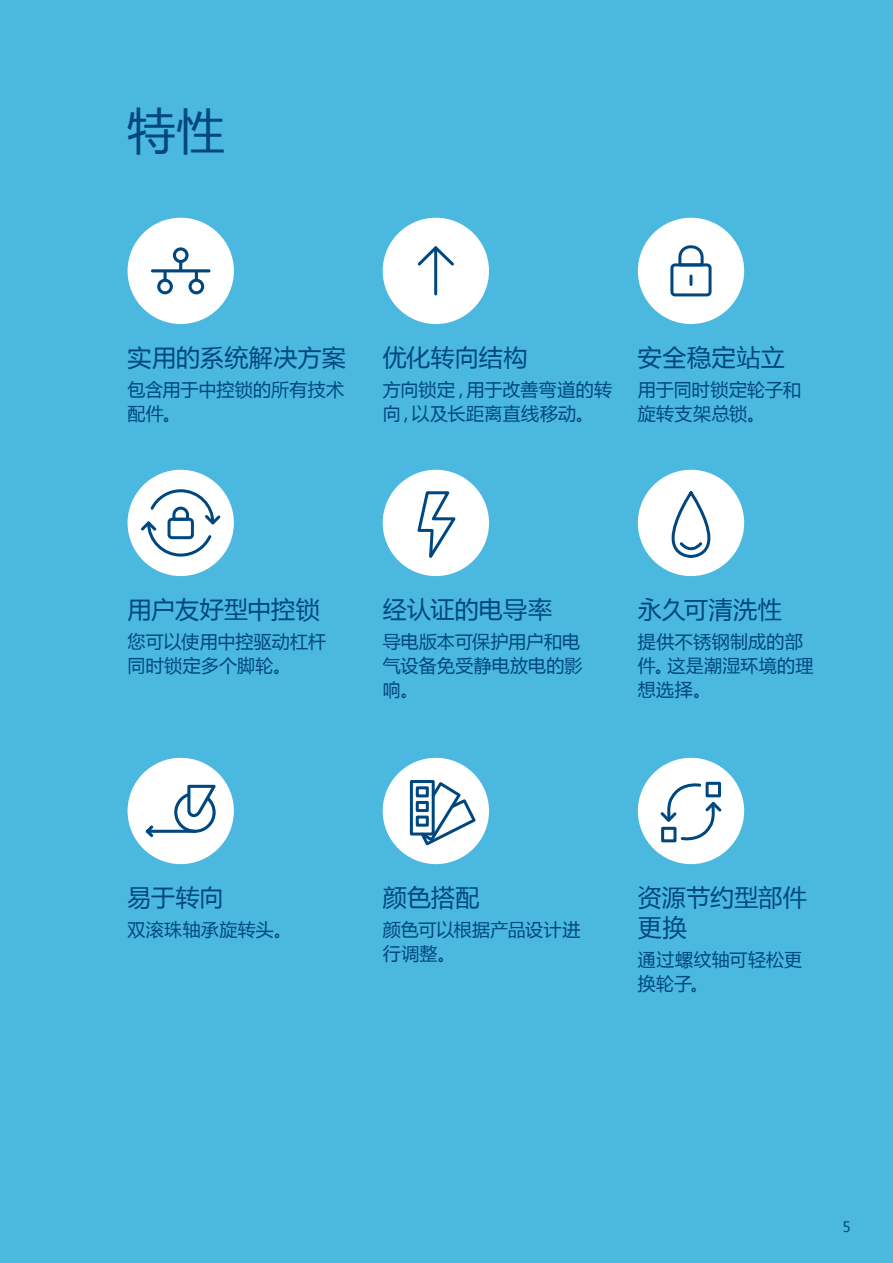
<style>
.page{position:relative;width:893px;height:1263px;background:#4bb9df}
.page>*{position:absolute;margin:0;border:0;box-sizing:border-box;transform-origin:0 0}
.t1{font:48px "Microsoft Ya Hei";color:#00477f}
.t2{font:24px/30px "Microsoft Ya Hei";letter-spacing:.015em;color:#00477f}
.t3{font:18px/24px "Microsoft Ya Hei";letter-spacing:.01em;color:#00477f}
.t4{font:14.25px "Microsoft Ya Hei";color:#00477f}
</style>
<div class="page">
<div style="left:128px;top:218px;width:106px;height:106px;background:#fff;border-radius:50%"></div>
<svg style="left:151px;top:247px;width:59px;height:47px"></svg>
<div style="left:383px;top:218px;width:106px;height:106px;background:#fff;border-radius:50%"></div>
<hr style="left:434px;top:248px;width:3px;height:46px;background:#00477f">
<svg style="left:417px;top:246px;width:37px;height:22px"></svg>
<div style="left:638px;top:218px;width:106px;height:106px;background:#fff;border-radius:50%"></div>
<div style="left:670px;top:263px;width:41px;height:33px;border:3px solid #00477f;border-radius:3px"></div>
<svg style="left:677px;top:245px;width:28px;height:22px"></svg>
<svg style="left:689px;top:276px;width:3px;height:8px"></svg>
<div style="left:128px;top:470px;width:106px;height:106px;background:#fff;border-radius:50%"></div>
<svg style="left:138px;top:488px;width:85px;height:70px"></svg>
<div style="left:383px;top:470px;width:106px;height:106px;background:#fff;border-radius:50%"></div>
<svg style="left:417px;top:491px;width:39px;height:67px"></svg>
<div style="left:638px;top:470px;width:106px;height:106px;background:#fff;border-radius:50%"></div>
<svg style="left:671px;top:491px;width:40px;height:67px"></svg>
<div style="left:128px;top:758px;width:106px;height:106px;background:#fff;border-radius:50%"></div>
<svg style="left:173px;top:784px;width:43px;height:49px"></svg>
<hr style="left:147px;top:830px;width:48px;height:3px;background:#00477f">
<svg style="left:145px;top:825px;width:11px;height:12px"></svg>
<div style="left:383px;top:758px;width:106px;height:106px;background:#fff;border-radius:50%"></div>
<div style="left:410px;top:780px;width:25px;height:55px;border:3px solid #00477f"></div>
<svg style="left:418px;top:780px;width:60px;height:68px"></svg>
<div style="left:416px;top:786px;width:13px;height:11px;border:3px solid #00477f"></div>
<div style="left:416px;top:801px;width:13px;height:11px;border:3px solid #00477f"></div>
<div style="left:416px;top:815px;width:13px;height:12px;border:3px solid #00477f"></div>
<div style="left:638px;top:758px;width:106px;height:106px;background:#fff;border-radius:50%"></div>
<svg style="left:660px;top:782px;width:62px;height:59px"></svg>
<div style="left:661px;top:827px;width:15px;height:15px;border:3px solid #00477f"></div>
<h1 class="t1" style="left:128px;top:99px;width:99px">特性</h1>
<h2 class="t2" style="left:128px;top:342px;width:220px">实用的系统解决方案</h2>
<p class="t3" style="left:128px;top:377px;width:218px">包含用于中控锁的所有技术配件。</p>
<h2 class="t2" style="left:383px;top:342px;width:146px">优化转向结构</h2>
<p class="t3" style="left:383px;top:377px;width:231px">方向锁定，用于改善弯道的转向，以及长距离直线移动。</p>
<h2 class="t2" style="left:638px;top:342px;width:149px">安全稳定站立</h2>
<p class="t3" style="left:638px;top:377px;width:165px">用于同时锁定轮子和旋转支架总锁。</p>
<h2 class="t2" style="left:128px;top:594px;width:194px">用户友好型中控锁</h2>
<p class="t3" style="left:128px;top:629px;width:200px">您可以使用中控驱动杠杆同时锁定多个脚轮。</p>
<h2 class="t2" style="left:383px;top:594px;width:171px">经认证的电导率</h2>
<p class="t3" style="left:383px;top:629px;width:201px">导电版本可保护用户和电气设备免受静电放电的影响。</p>
<h2 class="t2" style="left:638px;top:594px;width:146px">永久可清洗性</h2>
<p class="t3" style="left:638px;top:629px;width:177px">提供不锈钢制成的部件。这是潮湿环境的理想选择。</p>
<h2 class="t2" style="left:128px;top:882px;width:98px">易于转向</h2>
<p class="t3" style="left:128px;top:917px;width:166px">双滚珠轴承旋转头。</p>
<h2 class="t2" style="left:383px;top:882px;width:98px">颜色搭配</h2>
<p class="t3" style="left:383px;top:917px;width:199px">颜色可以根据产品设计进行调整。</p>
<h2 class="t2" style="left:638px;top:882px;width:170px">资源节约型部件更换</h2>
<p class="t3" style="left:638px;top:947px;width:166px">通过螺纹轴可轻松更换轮子。</p>
<p class="t4" style="left:843px;top:1217px;width:10px">5</p>
</div>
